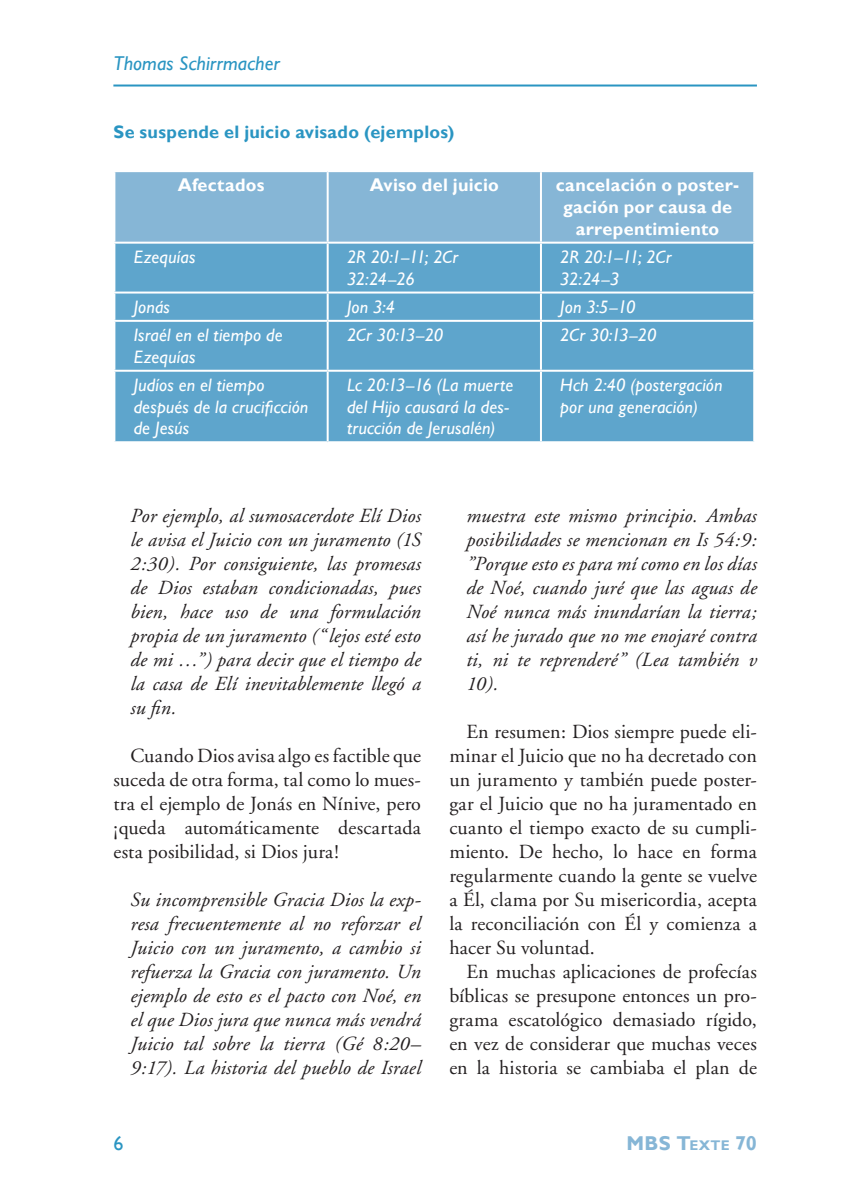
<style>
.page{position:relative;width:842px;height:1191px;background:#fff}
.page>*{position:absolute;margin:0;border:0;box-sizing:border-box;transform-origin:0 0}
.t1{font:italic 20px/24px "Adobe Garamond";letter-spacing:.01em;color:#231f20;text-align:justify}
.t2{font:20px/24px "Adobe Garamond";letter-spacing:.01em;color:#231f20;text-align:justify}
.t3{font:italic 20px "Gill Sans";letter-spacing:.005em;color:#2a95c2}
.t4{font:700 20px "Gill Sans";color:#86b6d6}
.t5{font:italic 18px/21.6px "Gill Sans";letter-spacing:.01em;color:#fff}
.t6{font:700 18px/21.6px "Gill Sans";letter-spacing:.015em;color:#fff;text-align:center}
.t7{font:700 18px "Gill Sans";letter-spacing:.015em;color:#2a95c2}
.t8{font:italic 18px/21.6px "Gill Sans";letter-spacing:-.02em;color:#fff}
.t9{font:italic 18px/21.6px "Gill Sans";letter-spacing:-.025em;color:#fff}
.s1{font-size:14px}
</style>
<div class="page">
<hr style="left:113px;top:84px;width:644px;height:2px;background:#2a95c2">
<div style="left:115px;top:172px;width:638px;height:70px;background:#86b6d6"></div>
<div style="left:115px;top:244px;width:638px;height:197px;background:#5ea5cc"></div>
<hr style="left:327px;top:172px;width:2px;height:70px;background:#fff">
<hr style="left:540px;top:172px;width:2px;height:70px;background:#fff">
<hr style="left:327px;top:244px;width:2px;height:47px;background:#fff">
<hr style="left:540px;top:244px;width:2px;height:47px;background:#fff">
<hr style="left:113px;top:291px;width:215px;height:2px;background:#fff">
<hr style="left:328px;top:291px;width:213px;height:2px;background:#fff">
<hr style="left:327px;top:293px;width:2px;height:27px;background:#fff">
<hr style="left:541px;top:291px;width:214px;height:2px;background:#fff">
<hr style="left:540px;top:293px;width:2px;height:27px;background:#fff">
<hr style="left:113px;top:320px;width:215px;height:2px;background:#fff">
<hr style="left:328px;top:320px;width:213px;height:2px;background:#fff">
<hr style="left:327px;top:322px;width:2px;height:48px;background:#fff">
<hr style="left:541px;top:320px;width:214px;height:2px;background:#fff">
<hr style="left:540px;top:322px;width:2px;height:48px;background:#fff">
<hr style="left:113px;top:370px;width:215px;height:2px;background:#fff">
<hr style="left:328px;top:370px;width:213px;height:2px;background:#fff">
<hr style="left:327px;top:372px;width:2px;height:69px;background:#fff">
<hr style="left:541px;top:370px;width:214px;height:2px;background:#fff">
<hr style="left:540px;top:372px;width:2px;height:69px;background:#fff">
<p class="t3" style="left:113px;top:51px;width:168px">Thomas Schirrmacher</p>
<p class="t7" style="left:113px;top:121px;width:343px">Se suspende el juicio avisado (ejemplos)</p>
<p class="t6" style="left:178px;top:175px;width:88px">Afectados</p>
<p class="t6" style="left:370px;top:175px;width:131px">Aviso del juicio</p>
<p class="t6" style="left:556px;top:175px;width:185px">cancelación o poster&shy;gación por causa de arrepentimiento</p>
<p class="t5" style="left:134px;top:246px;width:63px">Ezequías</p>
<p class="t8" style="left:347px;top:246px;width:113px">2R 20:1–11; 2Cr<br>32:24–26</p>
<p class="t9" style="left:560px;top:246px;width:113px">2R 20:1–11; 2Cr<br>32:24–3</p>
<p class="t5" style="left:134px;top:296px;width:38px">Jonás</p>
<p class="t5" style="left:347px;top:296px;width:49px">Jon 3:4</p>
<p class="t5" style="left:560px;top:296px;width:77px">Jon 3:5–10</p>
<p class="t5" style="left:134px;top:324px;width:151px">Israél en el tiempo de<br>Ezequías</p>
<p class="t5" style="left:347px;top:324px;width:98px">2Cr 30:13–20</p>
<p class="t5" style="left:560px;top:324px;width:98px">2Cr 30:13–20</p>
<p class="t5" style="left:134px;top:374px;width:176px">Judíos en el tiempo después de la crucificción de Jesús</p>
<p class="t5" style="left:347px;top:374px;width:168px">Lc 20:13–16 (La muerte del Hijo causará la des&shy;trucción de Jerusalén)</p>
<p class="t5" style="left:560px;top:374px;width:164px">Hch 2:40 (postergación por una generación)</p>
<p class="t1" style="left:130px;top:504px;width:292px">Por ejemplo, al sumosacerdote Elí Dios le avisa el Juicio con un juramento (1S 2:30). Por consiguiente, las promesas de Dios estaban condicionadas, pues bien, hace uso de una formulación propia de un juramento (“lejos esté esto de mi …”) para decir que el tiempo de la casa de Elí inevitablemente llegó a su fin.</p>
<p class="t2" style="left:113px;top:744px;width:309px;text-indent:17px">Cuando Dios avisa algo es factible que suceda de otra forma, tal como lo mues&shy;tra el ejemplo de Jonás en Nínive, pero ¡queda automáticamente descartada esta posibilidad, si Dios jura!</p>
<p class="t1" style="left:130px;top:888px;width:292px">Su incomprensible Gracia Dios la exp&shy;resa frecuentemente al no reforzar el Juicio con un juramento, a cambio si refuerza la Gracia con juramento. Un ejemplo de esto es el pacto con Noé, en el que Dios jura que nunca más vendrá Juicio tal sobre la tierra (Gé 8:20– 9:17). La historia del pueblo de Israel</p>
<p class="t1" style="left:466px;top:504px;width:292px">muestra este mismo principio. Ambas posibilidades se mencionan en Is 54:9: ”Porque esto es para mí como en los días de Noé, cuando juré que las aguas de Noé nunca más inundarían la tierra; así he jurado que no me enojaré contra ti, ni te reprenderé” (Lea también v 10).</p>
<p class="t2" style="left:449px;top:720px;width:309px;text-indent:17px">En resumen: Dios siempre puede eli&shy;minar el Juicio que no ha decretado con un juramento y también puede poster&shy;gar el Juicio que no ha juramentado en cuanto el tiempo exacto de su cumpli&shy;miento. De hecho, lo hace en forma regularmente cuando la gente se vuelve a Él, clama por Su misericordia, acepta la reconciliación con Él y comienza a hacer Su voluntad.</p>
<p class="t2" style="left:449px;top:960px;width:309px;text-indent:17px">En muchas aplicaciones de profecías bíblicas se presupone entonces un pro&shy;grama escatológico demasiado rígido, en vez de considerar que muchas veces en la historia se cambiaba el plan de</p>
<p class="t4" style="left:626px;top:1131px;width:132px">MBS T<span class="s1">exte</span> 70</p>
</div>
